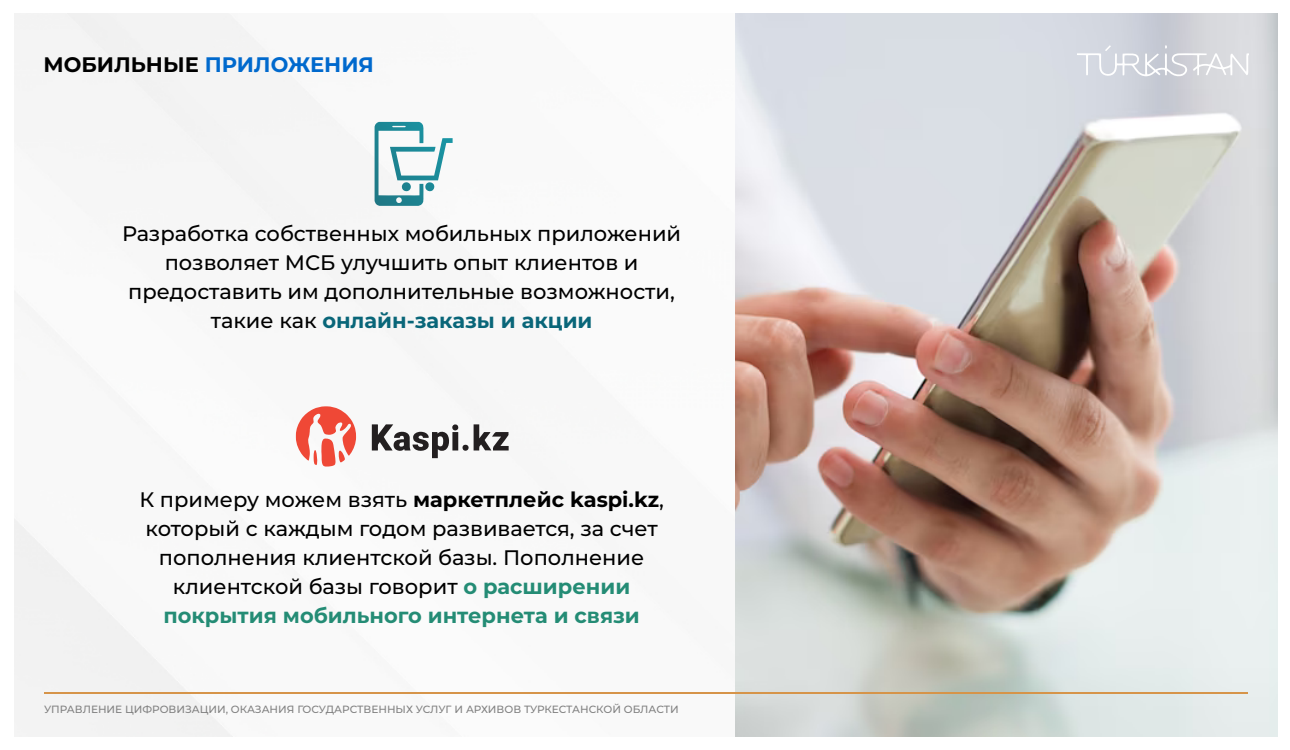
<style>
.page{position:relative;width:1290px;height:750px;background:#fff}
.page>*{position:absolute;margin:0;border:0;box-sizing:border-box;transform-origin:0 0}
.t1{font:500 21px/29px "Montserrat";color:#000;text-align:center}
.t2{font:700 21px "Montserrat";color:#0069cd}
.t3{font:500 10.5px "Montserrat";color:#808080}
.s1{color:#000}
.s2{font-weight:700;color:#096679}
.s3{font-weight:700}
.s4{font-weight:700;color:#248c75}
</style>
<div class="page">
<img style="left:14px;top:14px;width:721px;height:722px">
<img style="left:735px;top:14px;width:542px;height:722px">
<hr style="left:44px;top:692px;width:1204px;height:1px;background:#d69449">
<svg style="left:1077px;top:45px;width:172px;height:32px"></svg>
<svg style="left:375px;top:122px;width:78px;height:84px"></svg>
<svg style="left:296px;top:406px;width:60px;height:60px"></svg>
<svg style="left:372px;top:423px;width:137px;height:35px"></svg>
<p class="t2" style="left:43px;top:51px;width:332px"><span class="s1">МОБИЛЬНЫЕ</span> ПРИЛОЖЕНИЯ</p>
<p class="t1" style="left:122px;top:219px;width:561px">Разработка собственных мобильных приложений позволяет МСБ улучшить опыт клиентов и предоставить им дополнительные возможности, такие как <span class="s2">онлайн-заказы и акции</span></p>
<p class="t1" style="left:139px;top:485px;width:526px">К примеру можем взять <span class="s3">маркетплейс kaspi.kz</span>, который с каждым годом развивается, за счет пополнения клиентской базы. Пополнение клиентской базы говорит <span class="s4">о расширении покрытия мобильного интернета и связи</span></p>
<p class="t3" style="left:44px;top:703px;width:636px">УПРАВЛЕНИЕ ЦИФРОВИЗАЦИИ, ОКАЗАНИЯ ГОСУДАРСТВЕННЫХ УСЛУГ И АРХИВОВ ТУРКЕСТАНСКОЙ ОБЛАСТИ</p>
</div>
